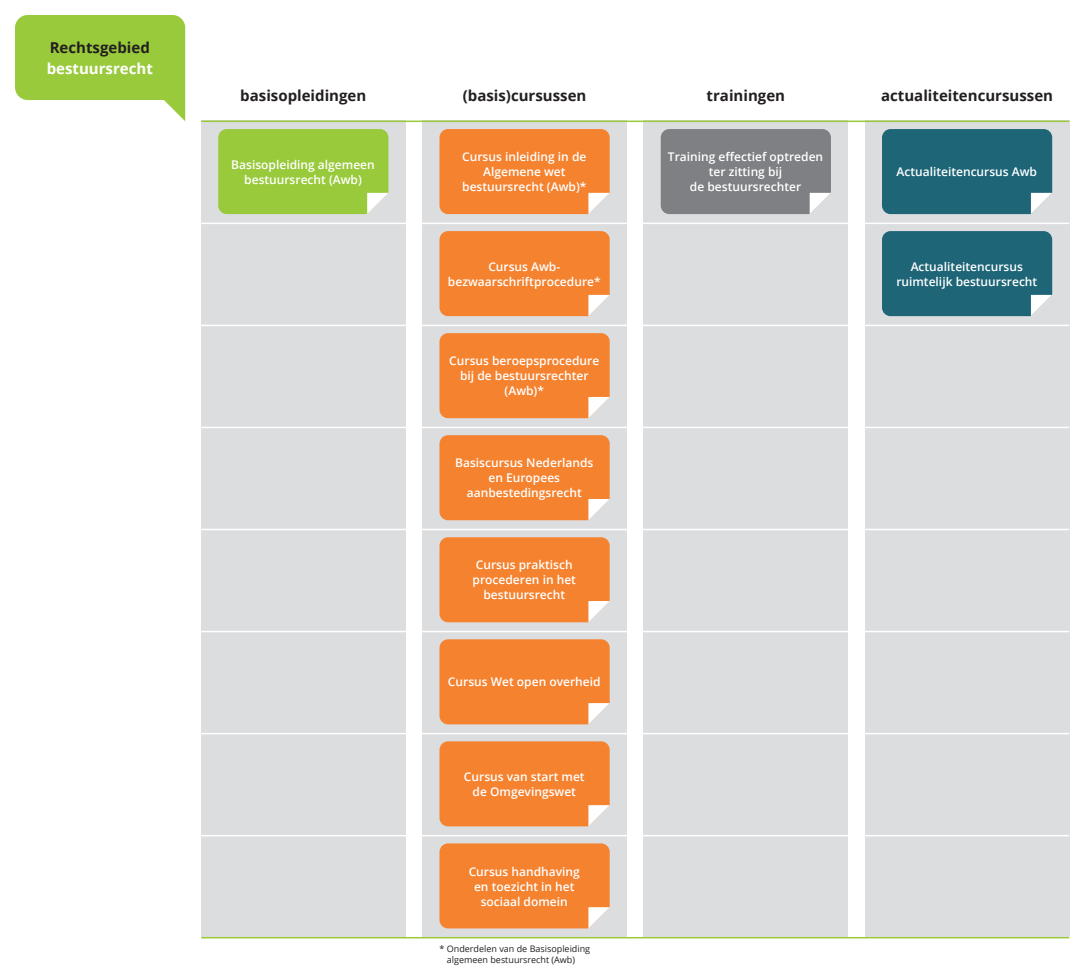
<style>
.page{position:relative;width:1085px;height:978px;background:#fff}
.page>*{position:absolute;margin:0;border:0;box-sizing:border-box;transform-origin:0 0}
.t1{font:700 15px "Open Sans";color:#231f20}
.t2{font:700 15px "Open Sans";color:#fff}
.t3{font:600 12px/15px "Open Sans";color:#fff;text-align:center}
.t4{font:9px/10.8px "Open Sans";color:#231f20}
</style>
<div class="page">
<div style="left:201px;top:121px;width:204px;height:816px;background:#dcdddf"></div>
<div style="left:422px;top:121px;width:204px;height:816px;background:#dcdddf"></div>
<div style="left:643px;top:121px;width:204px;height:816px;background:#dcdddf"></div>
<div style="left:864px;top:121px;width:204px;height:816px;background:#dcdddf"></div>
<hr style="left:201px;top:631px;width:867px;height:1px;background:#fff">
<hr style="left:201px;top:121px;width:867px;height:1px;background:#99ca3b">
<hr style="left:201px;top:223px;width:867px;height:1px;background:#fff">
<hr style="left:201px;top:325px;width:867px;height:1px;background:#fff">
<hr style="left:201px;top:427px;width:867px;height:1px;background:#fff">
<hr style="left:201px;top:529px;width:867px;height:1px;background:#fff">
<hr style="left:201px;top:733px;width:867px;height:1px;background:#fff">
<hr style="left:201px;top:937px;width:867px;height:1px;background:#99ca3b">
<hr style="left:201px;top:835px;width:867px;height:1px;background:#fff">
<div style="left:218px;top:129px;width:170px;height:85px;background:#99ca3b"></div>
<div style="left:439px;top:129px;width:170px;height:85px;background:#f5822f"></div>
<div style="left:439px;top:231px;width:170px;height:85px;background:#f5822f"></div>
<div style="left:439px;top:333px;width:170px;height:85px;background:#f5822f"></div>
<div style="left:439px;top:435px;width:170px;height:85px;background:#f5822f"></div>
<div style="left:439px;top:639px;width:170px;height:85px;background:#f5822f"></div>
<div style="left:439px;top:843px;width:170px;height:85px;background:#f5822f"></div>
<div style="left:439px;top:537px;width:170px;height:85px;background:#f5822f"></div>
<div style="left:439px;top:741px;width:170px;height:85px;background:#f5822f"></div>
<div style="left:882px;top:129px;width:169px;height:85px;background:#1d6577"></div>
<div style="left:882px;top:231px;width:169px;height:85px;background:#1d6577"></div>
<div style="left:660px;top:129px;width:170px;height:85px;background:#7e8083"></div>
<svg style="left:15px;top:15px;width:170px;height:106px"></svg>
<p class="t1" style="left:50px;top:41px;width:102px">Rechtsgebied</p>
<p class="t2" style="left:47px;top:62px;width:108px">bestuursrecht</p>
<p class="t1" style="left:240px;top:90px;width:127px">basisopleidingen</p>
<p class="t1" style="left:462px;top:90px;width:125px">(basis)cursussen</p>
<p class="t3" style="left:231px;top:158px;width:145px">Basisopleiding algemeen bestuursrecht (Awb)</p>
<p class="t3" style="left:462px;top:151px;width:126px">Cursus inleiding in de<br>Algemene wet bestuursrecht (Awb)*</p>
<p class="t3" style="left:448px;top:260px;width:154px">Cursus Awb&shy;bezwaarschriftprocedure*</p>
<p class="t3" style="left:449px;top:355px;width:151px">Cursus beroepsprocedure bij de bestuursrechter (Awb)*</p>
<p class="t3" style="left:455px;top:457px;width:140px">Basiscursus Nederlands en Europees aanbestedingsrecht</p>
<p class="t3" style="left:472px;top:559px;width:105px">Cursus praktisch procederen in het bestuursrecht</p>
<p class="t3" style="left:448px;top:676px;width:154px">Cursus Wet open overheid</p>
<p class="t3" style="left:464px;top:770px;width:122px">Cursus van start met de Omgevingswet</p>
<p class="t3" style="left:468px;top:865px;width:113px">Cursus handhaving en toezicht in het sociaal domein</p>
<p class="t4" style="left:447px;top:945px;width:145px;text-indent:-7px">* Onderdelen van de Basisopleiding algemeen bestuursrecht (Awb)</p>
<p class="t1" style="left:706px;top:90px;width:80px">trainingen</p>
<p class="t3" style="left:667px;top:149px;width:157px">Training effectief optreden ter zitting bij<br>de bestuursrechter</p>
<p class="t1" style="left:881px;top:90px;width:173px">actualiteitencursussen</p>
<p class="t3" style="left:896px;top:166px;width:142px">Actualiteitencursus Awb</p>
<p class="t3" style="left:896px;top:260px;width:142px">Actualiteitencursus ruimtelijk bestuursrecht</p>
</div>
